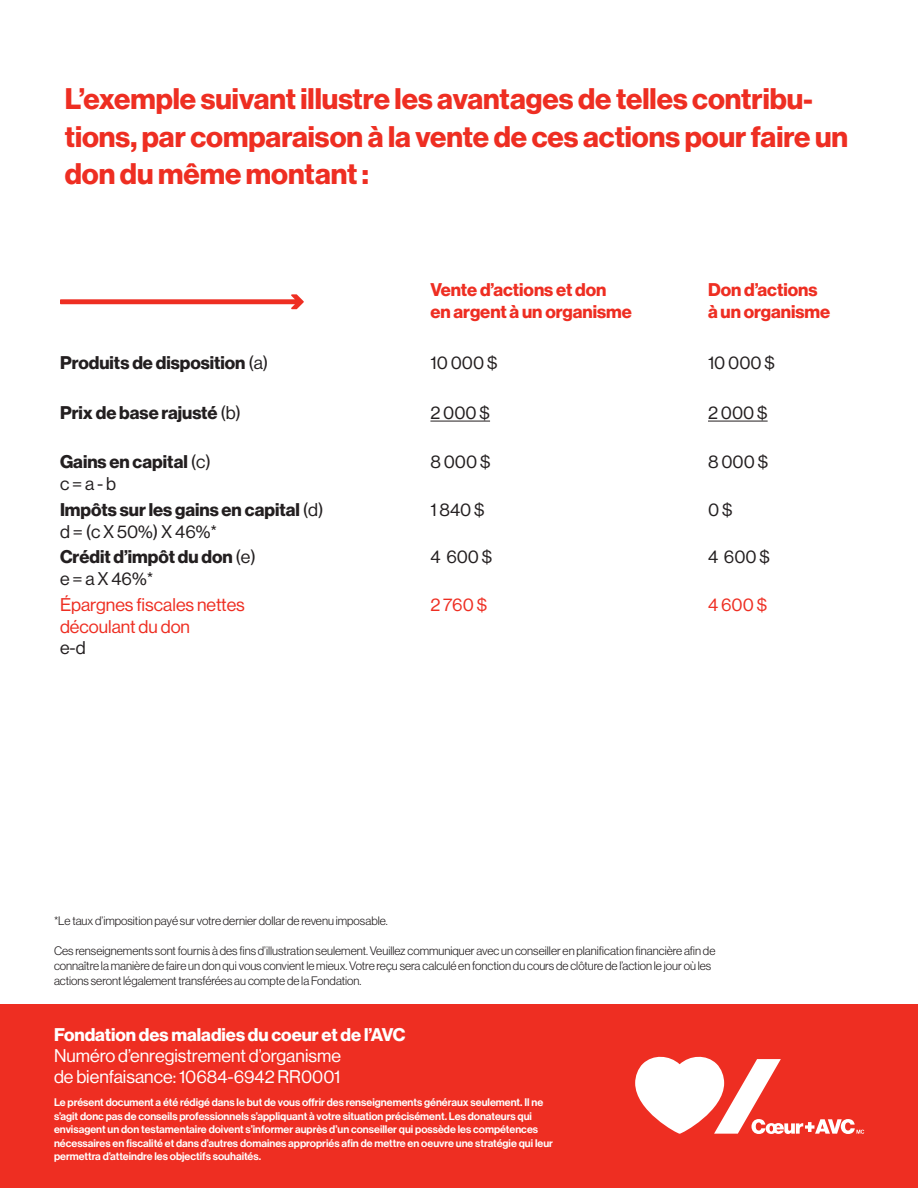
<style>
.page{position:relative;width:918px;height:1188px;background:#fff}
.page>*{position:absolute;margin:0;border:0;box-sizing:border-box;transform-origin:0 0}
.t1{font:29.1px/37.3px "N Haas Grotesk DS Std 75 Bd";color:#ee2e22}
.t2{font:18px/21.6px "N Haas Grotesk DS Std 75 Bd";color:#231f20}
.t3{font:18px/21px "N Haas Grotesk DS Std 55 Rg";color:#fff}
.t4{font:18px "N Haas Grotesk DS Std 75 Bd";color:#ee2e22}
.t5{font:18px "N Haas Grotesk DS Std 55 Rg";color:#231f20}
.t6{font:18px/21.6px "N Haas Grotesk DS Std 55 Rg";color:#ee2e22}
.t7{font:12px "N Haas Grotesk DS Std 45 Lt";color:#231f20}
.t8{font:10.8px/13.5px "N Haas Grotesk DS Std 65 Md";color:#fff}
.s1{font-family:"N Haas Grotesk DS Std 55 Rg"}
.s2{color:#231f20}
.s3{font-family:"N Haas Grotesk DS Std 75 Bd"}
</style>
<div class="page">
<svg style="left:60px;top:294px;width:244px;height:15px"></svg>
<hr style="left:430px;top:421px;width:60px;height:1px;background:#231f20">
<hr style="left:708px;top:421px;width:60px;height:1px;background:#231f20">
<div style="left:0;top:1004px;width:918px;height:184px;background:#ee2e22"></div>
<svg style="left:635px;top:1056px;width:229px;height:78px"></svg>
<p class="t1" style="left:65px;top:81px;width:785px">L’exemple suivant illustre les avantages de telles contribu&shy;tions, par comparaison à la vente de ces actions pour faire un don du même montant :</p>
<p class="t4" style="left:430px;top:279px;width:177px">Vente d’actions et don</p>
<p class="t4" style="left:430px;top:301px;width:203px">en argent à un organisme</p>
<p class="t4" style="left:708px;top:279px;width:111px">Don d’actions</p>
<p class="t4" style="left:708px;top:301px;width:124px">à un organisme</p>
<p class="t2" style="left:60px;top:352px;width:210px">Produits de disposition <span class="s1">(a)</span></p>
<p class="t5" style="left:430px;top:353px;width:69px">10 000 $</p>
<p class="t5" style="left:708px;top:353px;width:69px">10 000 $</p>
<p class="t2" style="left:60px;top:402px;width:183px">Prix de base rajusté <span class="s1">(b)</span></p>
<p class="t5" style="left:430px;top:402px;width:61px">2 000 $</p>
<p class="t5" style="left:708px;top:402px;width:61px">2 000 $</p>
<p class="t2" style="left:60px;top:452px;width:152px">Gains en capital <span class="s1">(c) c = a - b</span></p>
<p class="t5" style="left:430px;top:452px;width:62px">8 000 $</p>
<p class="t5" style="left:708px;top:452px;width:62px">8 000 $</p>
<p class="t2" style="left:60px;top:499px;width:265px">Impôts sur les gains en capital <span class="s1">(d) d = (c X 50%) X 46%*</span></p>
<p class="t5" style="left:430px;top:499px;width:56px">1 840 $</p>
<p class="t5" style="left:708px;top:499px;width:26px">0 $</p>
<p class="t2" style="left:60px;top:547px;width:197px">Crédit d’impôt du don <span class="s1">(e) e = a X 46%*</span></p>
<p class="t5" style="left:430px;top:547px;width:63px">4 600 $</p>
<p class="t5" style="left:708px;top:547px;width:63px">4 600 $</p>
<p class="t6" style="left:60px;top:594px;width:186px">Épargnes fiscales nettes découlant du don<br><span class="s2">e-d</span></p>
<p class="t6" style="left:430px;top:594px;width:58px">2 760 $</p>
<p class="t6" style="left:708px;top:594px;width:61px">4 600 $</p>
<p class="t7" style="left:54px;top:914px;width:335px">*Le taux d’imposition payé sur votre dernier dollar de revenu imposable.</p>
<p class="t7" style="left:54px;top:944px;width:663px">Ces renseignements sont fournis à des fins d’illustration seulement. Veuillez communiquer avec un conseiller en planification financière afin de</p>
<p class="t7" style="left:54px;top:959px;width:659px">connaître la manière de faire un don qui vous convient le mieux. Votre reçu sera calculé en fonction du cours de clôture de l’action le jour où les</p>
<p class="t7" style="left:54px;top:974px;width:309px">actions seront légalement transférées au compte de la Fondation.</p>
<p class="t3" style="left:54px;top:1024px;width:353px"><span class="s3">Fondation des maladies du coeur et de l’AVC<br></span>Numéro d’enregistrement d’organisme<br>de bienfaisance: 10684-6942 RR0001</p>
<p class="t8" style="left:54px;top:1096px;width:501px">Le présent document a été rédigé dans le but de vous offrir des renseignements généraux seulement. Il ne s’agit donc pas de conseils professionnels s’appliquant à votre situation précisément. Les donateurs qui envisagent un don testamentaire doivent s’informer auprès d’un conseiller qui possède les compétences nécessaires en fiscalité et dans d’autres domaines appropriés afin de mettre en oeuvre une stratégie qui leur permettra d’atteindre les objectifs souhaités.</p>
</div>
